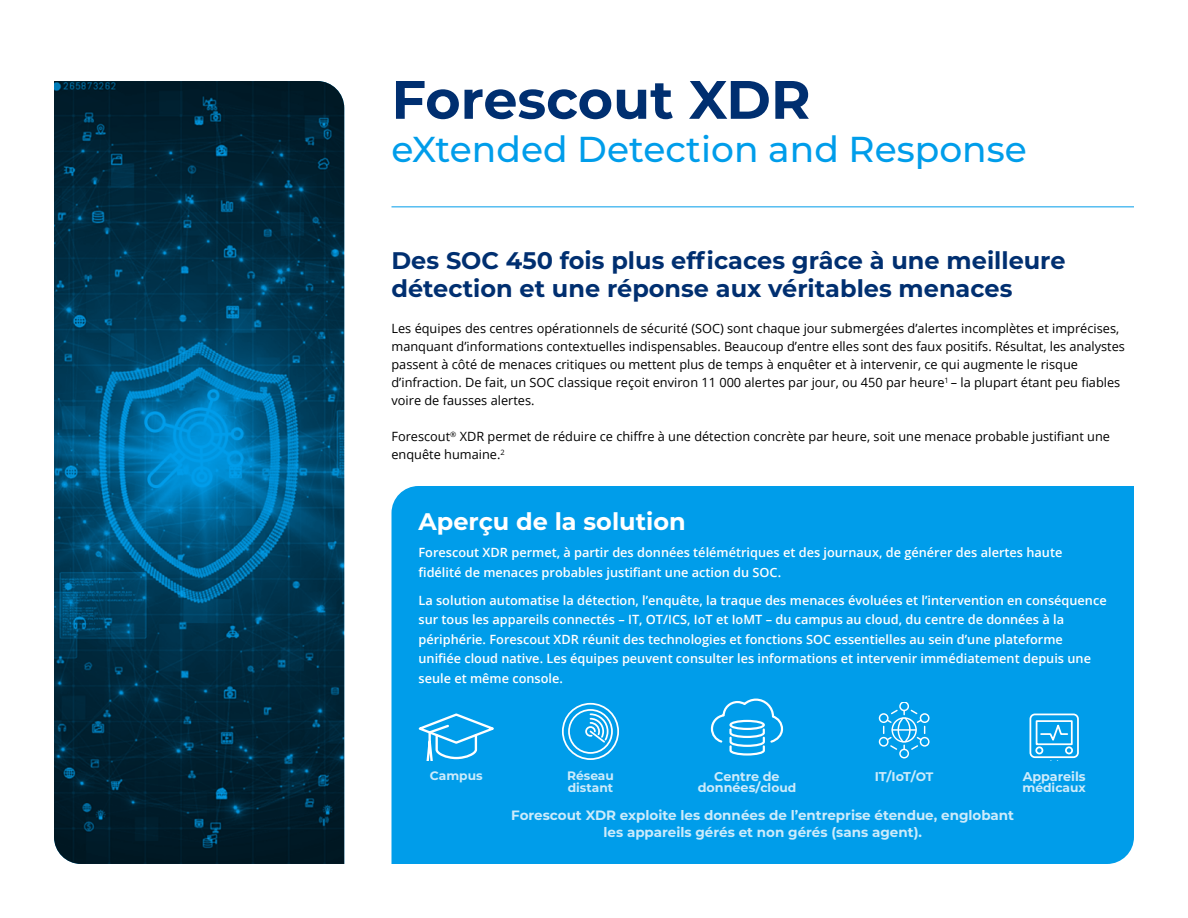
<style>
.page{position:relative;width:1188px;height:918px;background:#fff}
.page>*{position:absolute;margin:0;border:0;box-sizing:border-box;transform-origin:0 0}
.t1{font:700 54px "Montserrat";color:#002f70}
.t2{font:500 36px "Montserrat";color:#009dea}
.t3{font:700 24px/28.8px "Montserrat";color:#002f70}
.t4{font:700 24px "Montserrat";color:#fff}
.t5{font:700 13.5px/16.6px "Montserrat";color:#ccebfb;text-align:center}
.t6{font:12.75px/18px "Open Sans";color:#000}
.t7{font:600 12.75px/19.6px "Open Sans";color:#fff}
.t8{font:700 12.75px/11.7px "Montserrat";color:#ccebfb;text-align:center}
.t9{font:700 12.3px/11.2px "Montserrat";color:#ccebfb}
.s1{font-size:12.3px}
</style>
<div class="page">
<div style="left:392px;top:486px;width:742px;height:378px;background:#009dea"></div>
<svg style="left:418px;top:712px;width:76px;height:48px;background:#2eaeed"></svg>
<div style="left:568px;top:709px;width:45px;height:45px;border:2px solid #fff;border-radius:50%"></div>
<svg style="left:584px;top:713px;width:25px;height:31px"></svg>
<div style="left:562px;top:703px;width:57px;height:57px;border:2px solid #fff;border-radius:50%"></div>
<svg style="left:711px;top:697px;width:72px;height:60px;background:#2caeed"></svg>
<div style="left:879px;top:713px;width:10px;height:10px;border:1px solid #fff;border-radius:50%"></div>
<div style="left:879px;top:737px;width:10px;height:10px;border:1px solid #fff;border-radius:50%"></div>
<div style="left:899px;top:749px;width:10px;height:9px;border:1px solid #fff;border-radius:50%"></div>
<div style="left:920px;top:737px;width:10px;height:10px;border:1px solid #fff;border-radius:50%"></div>
<div style="left:920px;top:713px;width:10px;height:10px;border:1px solid #fff;border-radius:50%"></div>
<svg style="left:883px;top:703px;width:42px;height:48px;background:#36b1ee"></svg>
<div style="left:1036px;top:720px;width:37px;height:25px;border:2px solid #fff"></div>
<div style="left:1030px;top:714px;width:49px;height:44px;border:2px solid #fff;border-radius:5px"></div>
<svg style="left:1039px;top:720px;width:30px;height:24px"></svg>
<div style="left:1035px;top:746px;width:8px;height:8px;border:2px solid #fff;border-radius:50%"></div>
<div style="left:1065px;top:746px;width:8px;height:8px;border:2px solid #fff;border-radius:50%"></div>
<img style="left:54px;top:81px;width:290px;height:783px">
<hr style="left:392px;top:207px;width:742px;height:1px;background:#009dea">
<h1 class="t1" style="left:392px;top:61px;width:421px">Forescout XDR</h1>
<h2 class="t2" style="left:392px;top:124px;width:637px">eXtended Detection and Response</h2>
<h3 class="t3" style="left:392px;top:244px;width:676px">Des SOC 450 fois plus efficaces grâce à une meilleure détection et une réponse aux véritables menaces</h3>
<p class="t6" style="left:392px;top:319px;width:735px">Les équipes des centres opérationnels de sécurité (SOC) sont chaque jour submergées d’alertes incomplètes et imprécises, manquant d’informations contextuelles indispensables. Beaucoup d’entre elles sont des faux positifs. Résultat, les analystes passent à côté de menaces critiques ou mettent plus de temps à enquêter et à intervenir, ce qui augmente le risque d’infraction. De fait, un SOC classique reçoit environ 11 000 alertes par jour, ou 450 par heure<sup>1</sup> – la plupart étant peu fiables voire de fausses alertes.</p>
<p class="t6" style="left:392px;top:427px;width:720px">Forescout<sup>®</sup> XDR permet de réduire ce chiffre à une détection concrète par heure, soit une menace probable justifiant une enquête humaine.<sup>2</sup></p>
<h3 class="t4" style="left:419px;top:504px;width:269px">Aperçu de la solution</h3>
<p class="t7" style="left:419px;top:543px;width:645px">Forescout XDR permet, à partir des données télémétriques et des journaux, de générer des alertes haute fidélité de menaces probables justifiant une action du SOC.</p>
<p class="t7" style="left:419px;top:590px;width:690px">La solution automatise la détection, l’enquête, la traque des menaces évoluées et l’intervention en conséquence sur tous les appareils connectés – IT, OT/ICS, IoT et IoMT – du campus au cloud, du centre de données à la périphérie. Forescout XDR réunit des technologies et fonctions SOC essentielles au sein d’une plateforme unifiée cloud native. Les équipes peuvent consulter les informations et intervenir immédiatement depuis une seule et même console.</p>
<p class="t9" style="left:430px;top:770px;width:54px">Campus</p>
<p class="t9" style="left:567px;top:770px;width:48px">Réseau distant</p>
<p class="t8" style="left:698px;top:770px;width:100px">Centre de données/<span class="s1">cloud</span></p>
<p class="t8" style="left:875px;top:770px;width:60px">IT/IoT/<span class="s1">OT</span></p>
<p class="t8" style="left:1023px;top:770px;width:64px">Appareils</p>
<p class="t9" style="left:1023px;top:781px;width:65px">médicaux</p>
<p class="t5" style="left:511px;top:807px;width:504px">Forescout XDR exploite les données de l’entreprise étendue, englobant les appareils gérés et non gérés (sans agent).</p>
</div>
